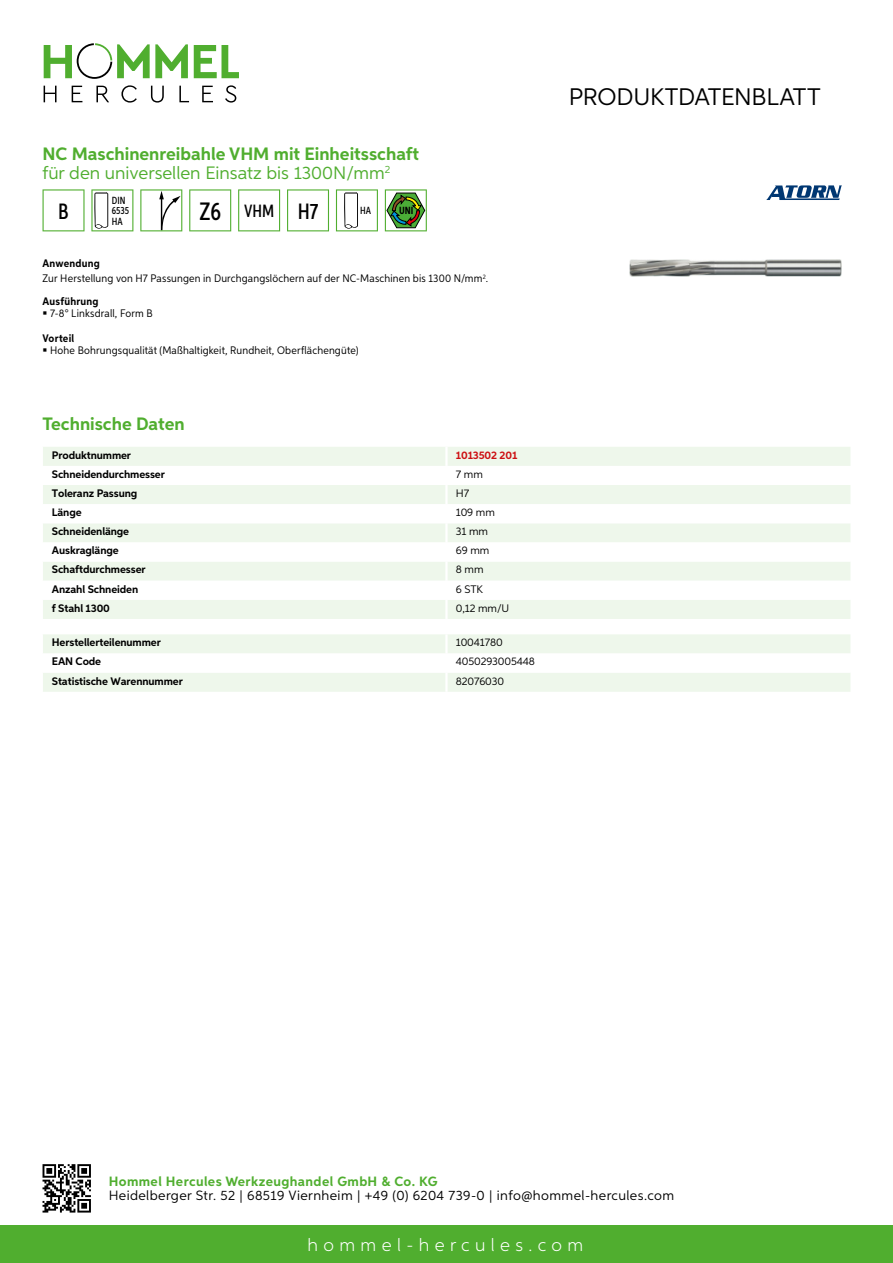
<style>
.page{position:relative;width:893px;height:1263px;background:#fff}
.page>*{position:absolute;margin:0;border:0;box-sizing:border-box;transform-origin:0 0}
.t1{font:24px "Aspira";letter-spacing:-.01em;color:#000}
.t2{font:500 22.2px "Aspira XX Nar";color:#000}
.t3{font:700 18px/19.8px "Aspira";color:#50ae2f}
.t4{font:300 18px "Aspira";letter-spacing:.3em;color:#fff}
.t5{font:500 17.85px "Aspira XX Nar";color:#000}
.t6{font:13.5px "Aspira";letter-spacing:.03em;color:#000}
.t7{font:700 13.5px "Aspira";letter-spacing:.03em;color:#50ae2f}
.t8{font:700 10.95px "Aspira";letter-spacing:-.01em;color:#000}
.t9{font:10.95px/15.1px "Aspira Nar";letter-spacing:.015em;color:#000}
.t10{font:10.95px "Aspira";letter-spacing:-.01em;color:#000}
.t11{font:700 10.95px "Aspira Nar";letter-spacing:.02em;color:#000}
.t12{font:700 10.95px "Aspira";letter-spacing:-.01em;color:#cd1013}
.t13{font:500 10.35px/10.4px "Aspira XX Nar";color:#000}
.t14{font:700 10.35px "Aspira XX Nar";color:#000}
.s1{font-weight:400}
.s2{font-size:25.2px}
.s3{font-size:22.2px}
.s4{font-weight:700}
</style>
<div class="page">
<div style="left:0;top:1226px;width:893px;height:37px;background:#50ae2f"></div>
<svg style="left:43px;top:1164px;width:48px;height:48px"></svg>
<svg style="left:194px;top:45px;width:45px;height:33px"></svg>
<svg style="left:44px;top:43px;width:144px;height:36px"></svg>
<svg style="left:44px;top:86px;width:13px;height:16px"></svg>
<svg style="left:72px;top:86px;width:10px;height:16px"></svg>
<svg style="left:96px;top:86px;width:13px;height:16px"></svg>
<svg style="left:121px;top:85px;width:16px;height:18px"></svg>
<svg style="left:151px;top:86px;width:13px;height:17px"></svg>
<svg style="left:179px;top:86px;width:10px;height:16px"></svg>
<svg style="left:202px;top:86px;width:11px;height:16px"></svg>
<svg style="left:225px;top:85px;width:11px;height:18px"></svg>
<div style="left:43px;top:447px;width:807px;height:172px;background:#eef7eb"></div>
<svg style="left:43px;top:466px;width:807px;height:134px"></svg>
<hr style="left:445px;top:447px;width:3px;height:19px;background:#fff">
<hr style="left:445px;top:466px;width:3px;height:19px;background:#fff">
<hr style="left:445px;top:485px;width:3px;height:19px;background:#fff">
<hr style="left:445px;top:504px;width:3px;height:19px;background:#fff">
<hr style="left:445px;top:523px;width:3px;height:19px;background:#fff">
<hr style="left:445px;top:542px;width:3px;height:20px;background:#fff">
<hr style="left:445px;top:562px;width:3px;height:19px;background:#fff">
<hr style="left:445px;top:581px;width:3px;height:19px;background:#fff">
<hr style="left:445px;top:600px;width:3px;height:19px;background:#fff">
<svg style="left:43px;top:634px;width:807px;height:58px"></svg>
<hr style="left:445px;top:673px;width:3px;height:19px;background:#fff">
<svg style="left:43px;top:189px;width:42px;height:42px"></svg>
<svg style="left:91px;top:189px;width:42px;height:42px"></svg>
<svg style="left:140px;top:189px;width:42px;height:42px"></svg>
<svg style="left:189px;top:189px;width:42px;height:42px"></svg>
<svg style="left:238px;top:189px;width:42px;height:42px"></svg>
<svg style="left:287px;top:189px;width:42px;height:42px"></svg>
<svg style="left:336px;top:189px;width:42px;height:42px"></svg>
<svg style="left:385px;top:189px;width:42px;height:42px"></svg>
<img style="left:629px;top:259px;width:213px;height:17px">
<svg style="left:766px;top:185px;width:76px;height:15px"></svg>
<h3 class="t3" style="left:43px;top:144px;width:378px">NC Maschinenreibahle VHM mit Einheitsschaft <span class="s1">für den universellen Einsatz bis 1300N/mm</span><sup>2</sup></h3>
<h2 class="t2" style="left:58px;top:197px;width:12px">B</h2>
<p class="t13" style="left:112px;top:195px;width:19px">DIN<br>6535<br>HA</p>
<h3 class="t5" style="left:199px;top:200px;width:120px"><span class="s2">Z6</span> VHM <span class="s3">H7</span></h3>
<p class="t13" style="left:360px;top:205px;width:12px">HA</p>
<p class="t14" style="left:399px;top:205px;width:16px">UNI</p>
<p class="t9" style="left:43px;top:256px;width:447px"><span class="s4">Anwendung<br></span>Zur Herstellung von H7 Passungen in Durchgangslöchern auf der NC-Maschinen bis 1300 N/mm<sup>2</sup>.</p>
<p class="t11" style="left:43px;top:294px;width:58px">Ausführung</p>
<p class="t9" style="left:50px;top:306px;width:104px">7-8° Linksdrall, Form B</p>
<p class="t11" style="left:43px;top:331px;width:33px">Vorteil</p>
<p class="t9" style="left:50px;top:343px;width:310px">Hohe Bohrungsqualität (Maßhaltigkeit, Rundheit, Oberflächengüte)</p>
<h3 class="t3" style="left:43px;top:414px;width:144px">Technische Daten</h3>
<p class="t8" style="left:52px;top:448px;width:81px">Produktnummer</p>
<p class="t12" style="left:456px;top:448px;width:63px">1013502 201</p>
<p class="t8" style="left:52px;top:467px;width:115px">Schneidendurchmesser</p>
<p class="t10" style="left:456px;top:467px;width:29px">7 mm</p>
<p class="t8" style="left:52px;top:486px;width:87px">Toleranz Passung</p>
<p class="t10" style="left:456px;top:486px;width:15px">H7</p>
<p class="t8" style="left:52px;top:506px;width:31px">Länge</p>
<p class="t10" style="left:456px;top:506px;width:41px">109 mm</p>
<p class="t8" style="left:52px;top:525px;width:79px">Schneidenlänge</p>
<p class="t10" style="left:456px;top:525px;width:34px">31 mm</p>
<p class="t8" style="left:52px;top:544px;width:68px">Auskraglänge</p>
<p class="t10" style="left:456px;top:544px;width:35px">69 mm</p>
<p class="t8" style="left:52px;top:563px;width:95px">Schaftdurchmesser</p>
<p class="t10" style="left:456px;top:563px;width:29px">8 mm</p>
<p class="t8" style="left:52px;top:582px;width:88px">Anzahl Schneiden</p>
<p class="t10" style="left:456px;top:582px;width:22px">6 STK</p>
<p class="t8" style="left:52px;top:601px;width:60px">f Stahl 1300</p>
<p class="t10" style="left:456px;top:601px;width:53px">0,12 mm/U</p>
<p class="t8" style="left:52px;top:636px;width:111px">Herstellerteilenummer</p>
<p class="t10" style="left:456px;top:636px;width:49px">10041780</p>
<p class="t8" style="left:52px;top:655px;width:51px">EAN Code</p>
<p class="t10" style="left:456px;top:655px;width:81px">4050293005448</p>
<p class="t8" style="left:52px;top:674px;width:132px">Statistische Warennummer</p>
<p class="t10" style="left:456px;top:674px;width:50px">82076030</p>
<h1 class="t1" style="left:569px;top:82px;width:253px">Produktdatenblatt</h1>
<p class="t7" style="left:109px;top:1172px;width:330px">Hommel Hercules Werkzeughandel GmbH &amp; Co. KG</p>
<p class="t6" style="left:109px;top:1187px;width:567px">Heidelberger Str. 52 | 68519 Viernheim | +49 (0) 6204 739-0 | info@hommel-hercules.com</p>
<h3 class="t4" style="left:307px;top:1234px;width:277px">hommel-hercules.com</h3>
</div>
